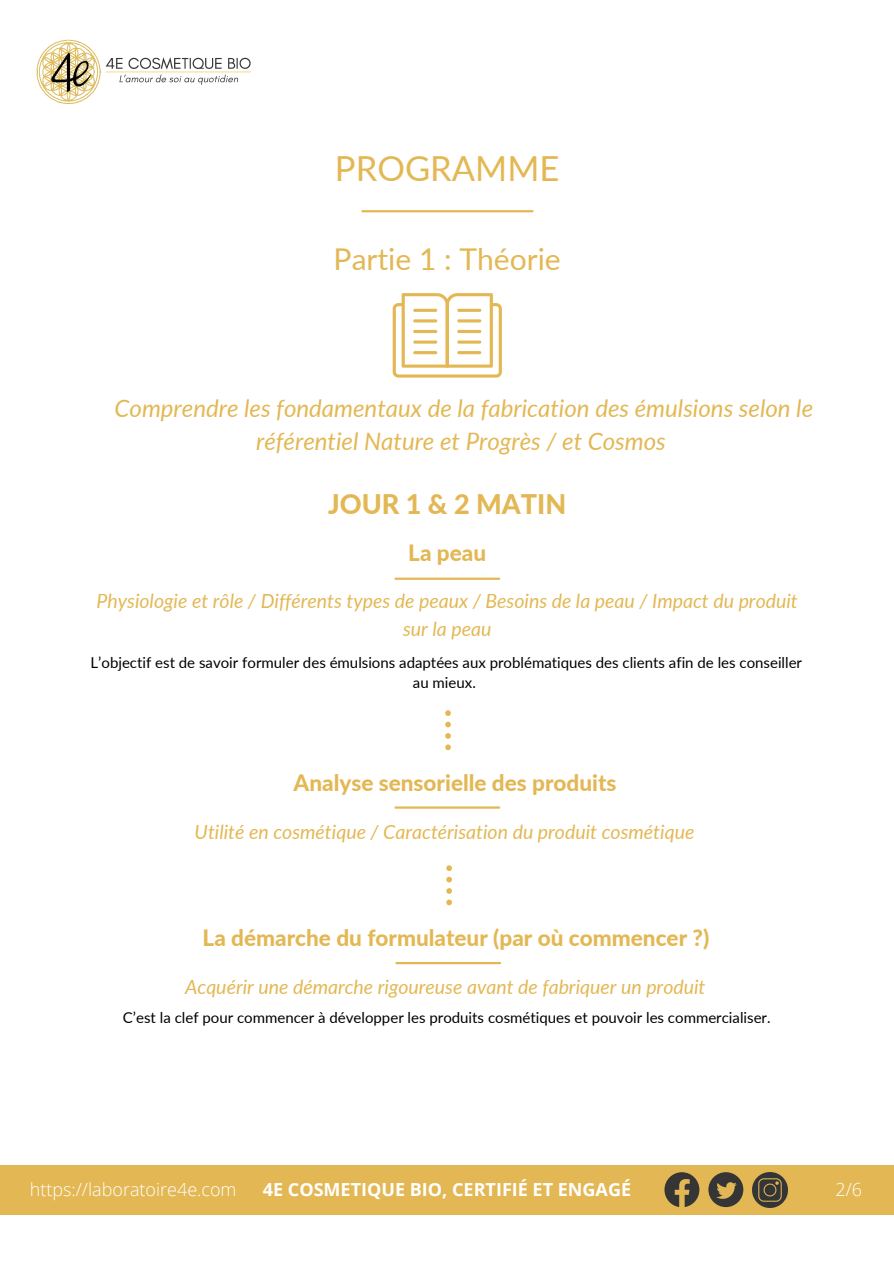
<style>
.page{position:relative;width:894px;height:1264px;background:#fff}
.page>*{position:absolute;margin:0;border:0;box-sizing:border-box;transform-origin:0 0}
.t1{font:34.5px "Lato";color:#e3b854}
.t2{font:30px "Lato";color:#e3b854}
.t3{font:800 27px "Lato";color:#e3b854}
.t4{font:italic 24px/32.7px "Lato";color:#e3b854;text-align:center}
.t5{font:800 22.5px "Lato";color:#e3b854}
.t6{font:italic 19.5px/27px "Lato";color:#e3b854;text-align:center}
.t7{font:700 18px "Open Sans";color:#fff}
.t8{font:300 18px "Open Sans";color:#fff}
.t9{font:15px/20.2px "Lato";color:#000;text-align:center}
</style>
<div class="page">
<img style="left:36px;top:39px;width:215px;height:65px">
<div style="left:0;top:1165px;width:893px;height:49px;background:#e3b854"></div>
<svg style="left:664px;top:1172px;width:35px;height:35px"></svg>
<svg style="left:708px;top:1172px;width:35px;height:35px"></svg>
<img style="left:752px;top:1172px;width:35px;height:35px">
<hr style="left:362px;top:210px;width:170px;height:2px;background:#e3b854">
<svg style="left:392px;top:293px;width:109px;height:84px"></svg>
<hr style="left:395px;top:577px;width:104px;height:3px;background:#e3b854">
<hr style="left:395px;top:806px;width:104px;height:2px;background:#e3b854">
<hr style="left:396px;top:961px;width:104px;height:3px;background:#e3b854">
<svg style="left:445px;top:710px;width:5px;height:40px"></svg>
<svg style="left:446px;top:865px;width:6px;height:40px"></svg>
<p class="t1" style="left:335px;top:147px;width:226px">PROGRAMME</p>
<p class="t2" style="left:333px;top:240px;width:228px">Partie 1 : Théorie</p>
<p class="t4" style="left:114px;top:391px;width:700px">Comprendre les fondamentaux de la fabrication des émulsions selon le référentiel Nature et Progrès / et Cosmos</p>
<p class="t3" style="left:328px;top:487px;width:240px">JOUR 1 &amp; 2 MATIN</p>
<p class="t5" style="left:408px;top:538px;width:79px">La peau</p>
<p class="t6" style="left:96px;top:587px;width:702px">Physiologie et rôle / Différents types de peaux / Besoins de la peau / Impact du produit sur la peau</p>
<p class="t9" style="left:91px;top:651px;width:712px">L’objectif est de savoir formuler des émulsions adaptées aux problématiques des clients afin de les conseiller au mieux.</p>
<p class="t5" style="left:293px;top:768px;width:324px">Analyse sensorielle des produits</p>
<p class="t6" style="left:194px;top:817px;width:501px">Utilité en cosmétique / Caractérisation du produit cosmétique</p>
<p class="t5" style="left:202px;top:924px;width:508px">La démarche du formulateur (par où commencer ?)</p>
<p class="t6" style="left:185px;top:973px;width:521px">Acquérir une démarche rigoureuse avant de fabriquer un produit</p>
<p class="t9" style="left:123px;top:1007px;width:649px">C’est la clef pour commencer à développer les produits cosmétiques et pouvoir les commercialiser.</p>
<p class="t8" style="left:30px;top:1177px;width:208px">https://laboratoire4e.com</p>
<p class="t7" style="left:263px;top:1177px;width:370px">4E COSMETIQUE BIO, CERTIFIÉ ET ENGAGÉ</p>
<p class="t8" style="left:835px;top:1177px;width:28px">2/6</p>
</div>
